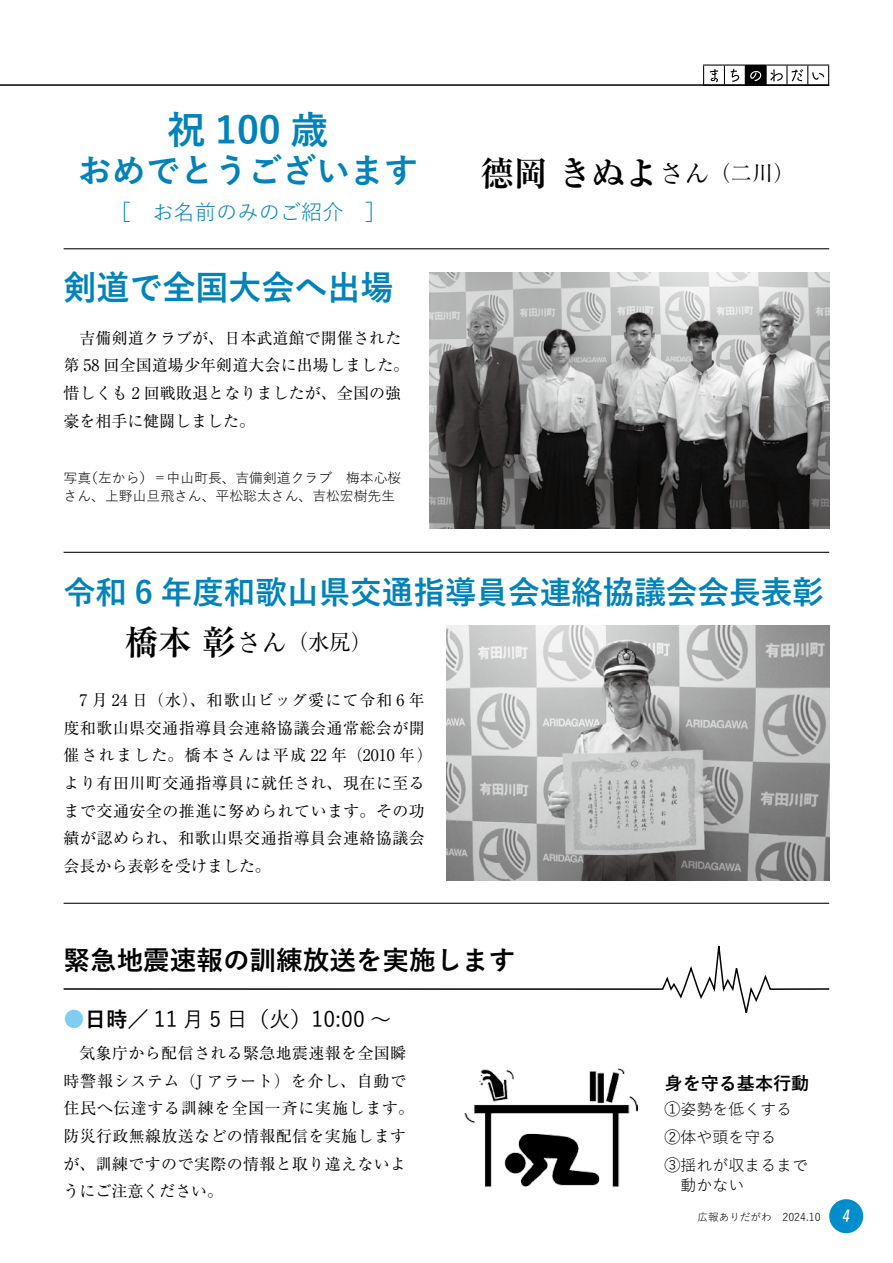
<style>
.page{position:relative;width:893px;height:1263px;background:#fff}
.page>*{position:absolute;margin:0;border:0;box-sizing:border-box;transform-origin:0 0}
.t1{font:700 38.25px "Yu Gothic";color:#0082ba}
.t2{font:700 34.05px "Yu Gothic";color:#0082ba}
.t3{font:700 34.05px "Ryumin Pro";color:#000}
.t4{font:700 31.95px "Yu Gothic";color:#0082ba}
.t5{font:700 26.55px "Yu Gothic";color:#000}
.t6{font:500 21.3px "Yu Gothic";color:#000}
.t7{font:21.3px "Yu Gothic";color:#0082ba}
.t8{font:21.3px "Ryumin Pro";color:#000}
.t9{font:700 18px "Yu Gothic";color:#000}
.t10{font:700 16.5px "Yu Gothic";color:#fff;scale:.8 1}
.t11{font:15.9px/27.6px "Ryumin Pro";letter-spacing:.025em;color:#000}
.t12{font:15.9px/27.6px "Yu Gothic";color:#000}
.t13{font:13.8px/18.1px "Yu Gothic";color:#000}
.t14{font:10.65px "Yu Gothic";color:#000}
.s1{font-weight:400;font-size:25.5px}
.s2{font-weight:400;font-size:21.3px}
.s3{font-weight:700;font-size:34.05px}
.s4{font-size:25.5px}
.s5{font-weight:400;color:#7ecef4}
.s6{font-weight:700}
</style>
<div class="page">
<svg style="left:703px;top:65px;width:126px;height:19px"></svg>
<hr style="left:0;top:84px;width:829px;height:2px;background:#000">
<hr style="left:64px;top:903px;width:765px;height:1px;background:#000">
<hr style="left:64px;top:552px;width:765px;height:1px;background:#000">
<img style="left:446px;top:625px;width:383px;height:255px">
<img style="left:429px;top:273px;width:400px;height:255px">
<svg style="left:63px;top:946px;width:767px;height:67px"></svg>
<img style="left:464px;top:1068px;width:173px;height:119px">
<hr style="left:64px;top:248px;width:765px;height:1px;background:#000">
<div style="left:829px;top:1199px;width:34px;height:34px;background:#008dcb;border-radius:50%"></div>
<h1 class="t1" style="left:167px;top:109px;width:163px">祝 100 歳</h1>
<h2 class="t2" style="left:78px;top:151px;width:342px">おめでとうございます</h2>
<h3 class="t7" style="left:110px;top:192px;width:278px">［　お名前のみのご紹介　］</h3>
<h2 class="t2" style="left:64px;top:269px;width:331px">剣道で全国大会へ出場</h2>
<p class="t11" style="left:64px;top:323px;width:347px;text-indent:16px">吉備剣道クラブが、日本武道館で開催された第 58 回全国道場少年剣道大会に出場しました。惜しくも 2 回戦敗退となりましたが、全国の強豪を相手に健闘しました。</p>
<p class="t13" style="left:64px;top:467px;width:339px">写真（左から）＝中山町長、吉備剣道クラブ　梅本心桜さん、上野山旦飛さん、平松聡太さん、吉松宏樹先生</p>
<h2 class="t3" style="left:481px;top:146px;width:315px">德岡 きぬよ<span class="s1">さん</span><span class="s2">（二川）</span></h2>
<h3 class="t4" style="left:64px;top:574px;width:762px">令和 6 年度和歌山県交通指導員会連絡協議会会長表彰</h3>
<h3 class="t8" style="left:125px;top:625px;width:249px"><span class="s3">橋本 彰</span><span class="s4">さん</span>（水尻）</h3>
<p class="t11" style="left:64px;top:685px;width:371px;text-indent:16px">7 月 24 日（水）、和歌山ビッグ愛にて令和 6 年度和歌山県交通指導員会連絡協議会通常総会が開催されました。橋本さんは平成 22 年（2010 年）より有田川町交通指導員に就任され、現在に至るまで交通安全の推進に努められています。その功績が認められ、和歌山県交通指導員会連絡協議会会長から表彰を受けました。</p>
<h3 class="t5" style="left:64px;top:945px;width:453px">緊急地震速報の訓練放送を実施します</h3>
<h3 class="t6" style="left:64px;top:999px;width:329px"><span class="s5">●</span><span class="s6">日時／</span> 11 月 5 日（火）10:00 ～</h3>
<p class="t11" style="left:64px;top:1038px;width:352px;text-indent:16px">気象庁から配信される緊急地震速報を全国瞬時警報システム（J アラート）を介し、自動で住民へ伝達する訓練を全国一斉に実施します。防災行政無線放送などの情報配信を実施しますが、訓練ですので実際の情報と取り違えないようにご注意ください。</p>
<p class="t9" style="left:665px;top:1073px;width:146px">身を守る基本行動</p>
<p class="t12" style="left:665px;top:1094px;width:145px">①姿勢を低くする<br>②体や頭を守る<br>③揺れが収まるまで</p>
<p class="t12" style="left:665px;top:1169px;width:81px">　動かない</p>
<p class="t14" style="left:697px;top:1207px;width:125px">広報ありだがわ　2024.10</p>
<p class="t10" style="left:842px;top:1206px;width:11px">4</p>
</div>
